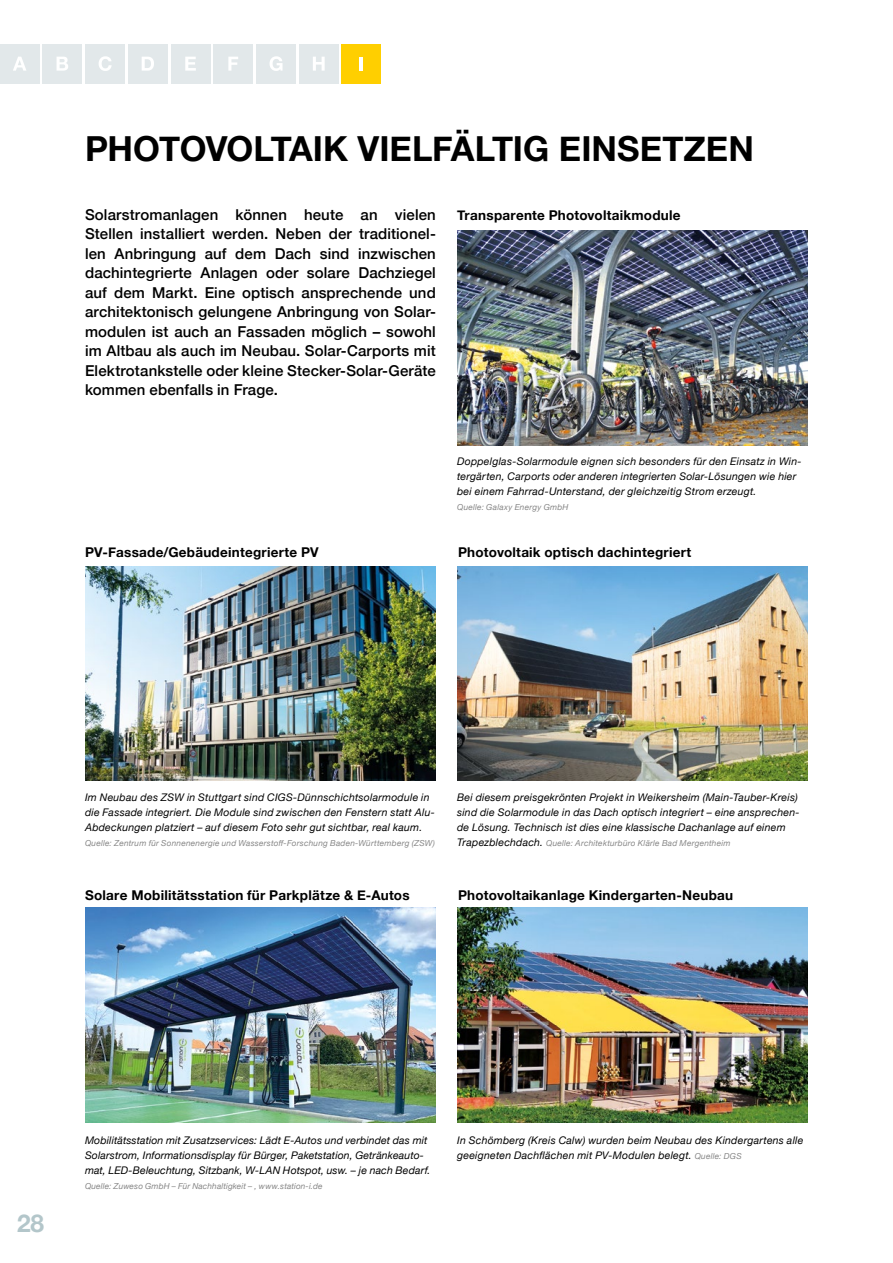
<style>
.page{position:relative;width:893px;height:1263px;background:#fff}
.page>*{position:absolute;margin:0;border:0;box-sizing:border-box;transform-origin:0 0}
.t1{font:700 34.5px "Helvetica Neue";color:#000}
.t2{font:700 24.45px "Helvetica Neue";color:#b3c6ca}
.t3{font:500 15px/19.5px "Helvetica Neue";letter-spacing:.01em;color:#000;text-align:justify}
.t4{font:700 13.5px "Helvetica Neue";letter-spacing:.02em;color:#000}
.t5{font:italic 10.5px/15px "Helvetica Neue";letter-spacing:.02em;color:#000}
.t6{font:italic 8.25px "Helvetica Neue";letter-spacing:.025em;color:#878787}
.s1{font-size:10.5px;color:#000}
.s2{font-size:8.25px;color:#878787}
</style>
<div class="page">
<img style="left:85px;top:566px;width:351px;height:215px">
<img style="left:457px;top:231px;width:351px;height:214px">
<img style="left:85px;top:907px;width:351px;height:215px">
<img style="left:457px;top:907px;width:351px;height:215px">
<img style="left:457px;top:566px;width:351px;height:215px">
<div style="left:0;top:44px;width:39px;height:39px;background:#e2e8ea"></div>
<div style="left:43px;top:44px;width:39px;height:39px;background:#e2e8ea"></div>
<div style="left:85px;top:44px;width:40px;height:39px;background:#e2e8ea"></div>
<div style="left:128px;top:44px;width:39px;height:39px;background:#e2e8ea"></div>
<div style="left:256px;top:44px;width:40px;height:39px;background:#e2e8ea"></div>
<div style="left:171px;top:44px;width:39px;height:39px;background:#e2e8ea"></div>
<div style="left:299px;top:44px;width:39px;height:39px;background:#e2e8ea"></div>
<div style="left:214px;top:44px;width:39px;height:39px;background:#e2e8ea"></div>
<div style="left:342px;top:44px;width:39px;height:39px;background:#ffcf00"></div>
<svg style="left:13px;top:57px;width:13px;height:14px"></svg>
<svg style="left:57px;top:57px;width:11px;height:14px"></svg>
<svg style="left:99px;top:56px;width:13px;height:15px"></svg>
<svg style="left:142px;top:57px;width:12px;height:14px"></svg>
<svg style="left:185px;top:57px;width:11px;height:14px"></svg>
<svg style="left:228px;top:57px;width:10px;height:14px"></svg>
<svg style="left:270px;top:56px;width:12px;height:15px"></svg>
<svg style="left:313px;top:57px;width:12px;height:14px"></svg>
<hr style="left:360px;top:57px;width:3px;height:14px;background:#fff">
<h1 class="t1" style="left:85px;top:122px;width:670px">PHOTOVOLTAIK VIELFÄLTIG EINSETZEN</h1>
<p class="t3" style="left:85px;top:203px;width:352px">Solarstromanlagen können heute an vielen Stellen installiert werden. Neben der traditionel&shy;len Anbringung auf dem Dach sind inzwischen dachintegrierte Anlagen oder solare Dachziegel auf dem Markt. Eine optisch ansprechende und architektonisch gelungene Anbringung von Solar&shy;modulen ist auch an Fassaden möglich – sowohl im Altbau als auch im Neubau. Solar-Carports mit Elektrotankstelle oder kleine Stecker-Solar-Geräte kommen ebenfalls in Frage.</p>
<p class="t4" style="left:457px;top:204px;width:225px">Transparente Photovoltaikmodule</p>
<p class="t4" style="left:85px;top:542px;width:235px">PV-Fassade/Gebäudeintegrierte PV</p>
<p class="t5" style="left:457px;top:454px;width:346px">Doppelglas-Solarmodule eignen sich besonders für den Einsatz in Win&shy;tergärten, Carports oder anderen integrierten Solar-Lösungen wie hier bei einem Fahrrad-Unterstand, der gleichzeitig Strom erzeugt.</p>
<p class="t6" style="left:457px;top:501px;width:113px">Quelle: Galaxy Energy GmbH</p>
<p class="t4" style="left:458px;top:542px;width:235px">Photovoltaik optisch dachintegriert</p>
<p class="t5" style="left:85px;top:790px;width:351px">Im Neubau des ZSW in Stuttgart sind CIGS-Dünnschichtsolarmodule in die Fassade integriert. Die Module sind zwischen den Fenstern statt Alu-<br>Abdeckungen platziert – auf diesem Foto sehr gut sichtbar, real kaum.</p>
<p class="t6" style="left:85px;top:837px;width:351px">Quelle: Zentrum für Sonnenenergie und Wasserstoff-Forschung Baden-Württemberg (ZSW)</p>
<p class="t4" style="left:85px;top:885px;width:326px">Solare Mobilitätsstation für Parkplätze &amp; E-Autos</p>
<p class="t5" style="left:457px;top:790px;width:344px">Bei diesem preisgekrönten Projekt in Weikersheim (Main-Tauber-Kreis) sind die Solarmodule in das Dach optisch integriert – eine ansprechen&shy;de Lösung. Technisch ist dies eine klassische Dachanlage auf einem</p>
<p class="t6" style="left:457px;top:837px;width:275px"><span class="s1">Trapezblechdach.</span> Quelle: Architekturbüro Klärle Bad Mergentheim</p>
<p class="t4" style="left:458px;top:885px;width:276px">Photovoltaikanlage Kindergarten-Neubau</p>
<h2 class="t2" style="left:17px;top:1204px;width:29px">28</h2>
<p class="t5" style="left:85px;top:1133px;width:347px">Mobilitätsstation mit Zusatzservices: Lädt E-Autos und verbindet das mit<br>Solarstrom, Informationsdisplay für Bürger, Paketstation, Getränkeauto&shy;mat, LED-Beleuchtung, Sitzbank, W-LAN Hotspot, usw. – je nach Bedarf.</p>
<p class="t6" style="left:85px;top:1180px;width:239px">Quelle: Zuweso GmbH – Für Nachhaltigkeit – , www.station-i.de</p>
<p class="t5" style="left:457px;top:1133px;width:348px">In Schömberg (Kreis Calw) wurden beim Neubau des Kindergartens alle geeigneten Dachflächen mit PV-Modulen belegt. <span class="s2">Quelle: DGS</span></p>
</div>
